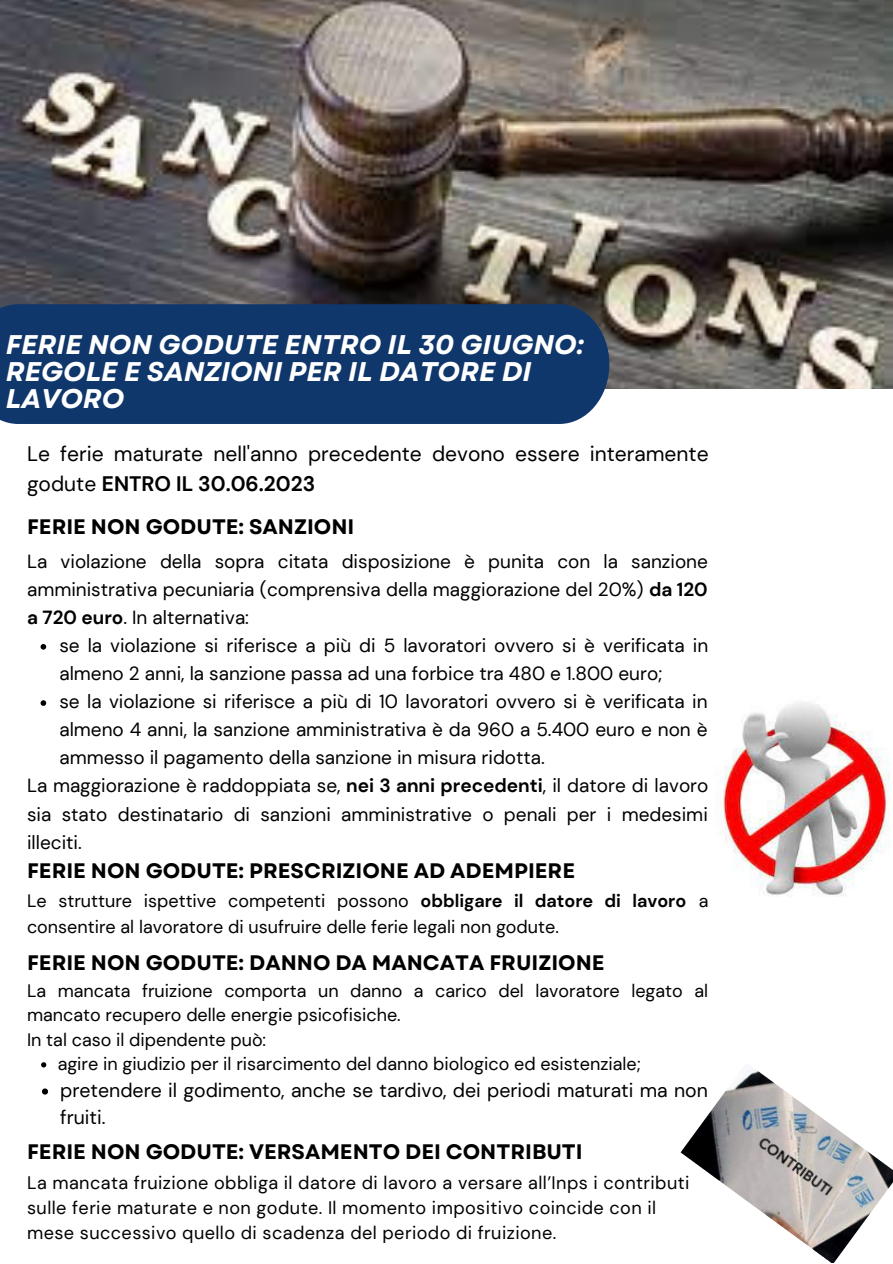
<style>
.page{position:relative;width:893px;height:1264px;background:#fff}
.page>*{position:absolute;margin:0;border:0;box-sizing:border-box;transform-origin:0 0}
.t1{font:italic 700 27px/27px "Garet";color:#fff}
.t2{font:700 21px "Garet";color:#000}
.t3{font:21px/29.2px "DM Sans";color:#000}
.t4{font:19.5px/27.2px "DM Sans";color:#000}
.t5{font:19.05px/28px "DM Sans";color:#000;text-align:justify}
.t6{font:18.15px/24.8px "DM Sans";letter-spacing:.025em;color:#000}
.t7{font:18px/24.5px "DM Sans";color:#000}
.s1{font-weight:700}
</style>
<div class="page">
<img style="left:0;top:0;width:892px;height:388px">
<div style="left:0;top:304px;width:609px;height:120px;background:#0f376b"></div>
<img style="left:719px;top:702px;width:171px;height:195px">
<svg style="left:41px;top:644px;width:5px;height:5px"></svg>
<svg style="left:41px;top:700px;width:5px;height:6px"></svg>
<img style="left:680px;top:1069px;width:212px;height:193px">
<svg style="left:41px;top:1062px;width:5px;height:5px"></svg>
<svg style="left:42px;top:1088px;width:6px;height:6px"></svg>
<h1 class="t1" style="left:6px;top:331px;width:579px">FERIE NON GODUTE ENTRO IL 30 GIUGNO:<br>REGOLE E SANZIONI PER IL DATORE DI<br>LAVORO</h1>
<p class="t3" style="left:27px;top:439px;width:683px">Le ferie maturate nell'anno precedente devono essere interamente godute <span class="s1">ENTRO IL 30.06.2023</span></p>
<p class="t2" style="left:27px;top:512px;width:329px">FERIE NON GODUTE: SANZIONI</p>
<p class="t5" style="left:27px;top:547px;width:682px">La violazione della sopra citata disposizione è punita con la sanzione amministrativa pecuniaria (comprensiva della maggiorazione del 20%) <span class="s1">da 120 a 720 euro</span>. In alternativa:</p>
<p class="t5" style="left:59px;top:631px;width:650px;text-align:left">se la violazione si riferisce a più di 5 lavoratori ovvero si è verificata in almeno 2 anni, la sanzione passa ad una forbice tra 480 e 1.800 euro;<br>se la violazione si riferisce a più di 10 lavoratori ovvero si è verificata in almeno 4 anni, la sanzione amministrativa è da 960 a 5.400 euro e non è ammesso il pagamento della sanzione in misura ridotta.</p>
<p class="t5" style="left:27px;top:772px;width:682px">La maggiorazione è raddoppiata se, <span class="s1">nei 3 anni precedenti</span>, il datore di lavoro sia stato destinatario di sanzioni amministrative o penali per i medesimi illeciti.</p>
<p class="t2" style="left:27px;top:856px;width:549px">FERIE NON GODUTE: PRESCRIZIONE AD ADEMPIERE</p>
<p class="t7" style="left:27px;top:888px;width:683px;line-height:25.8px">Le strutture ispettive competenti possono <span class="s1">obbligare il datore di lavoro</span> a consentire al lavoratore di usufruire delle ferie legali non godute.</p>
<p class="t2" style="left:27px;top:947px;width:579px">FERIE NON GODUTE: DANNO DA MANCATA FRUIZIONE</p>
<p class="t7" style="left:27px;top:978px;width:682px">La mancata fruizione comporta un danno a carico del lavoratore legato al mancato recupero delle energie psicofisiche.<br>In tal caso il dipendente può:</p>
<p class="t7" style="left:58px;top:1051px;width:584px">agire in giudizio per il risarcimento del danno biologico ed esistenziale;</p>
<p class="t4" style="left:60px;top:1076px;width:649px">pretendere il godimento, anche se tardivo, dei periodi maturati ma non fruiti.</p>
<p class="t2" style="left:27px;top:1135px;width:557px">FERIE NON GODUTE: VERSAMENTO DEI CONTRIBUTI</p>
<p class="t6" style="left:27px;top:1170px;width:664px">La mancata fruizione obbliga il datore di lavoro a versare all’Inps i contributi sulle ferie maturate e non godute. Il momento impositivo coincide con il mese successivo quello di scadenza del periodo di fruizione.</p>
</div>
